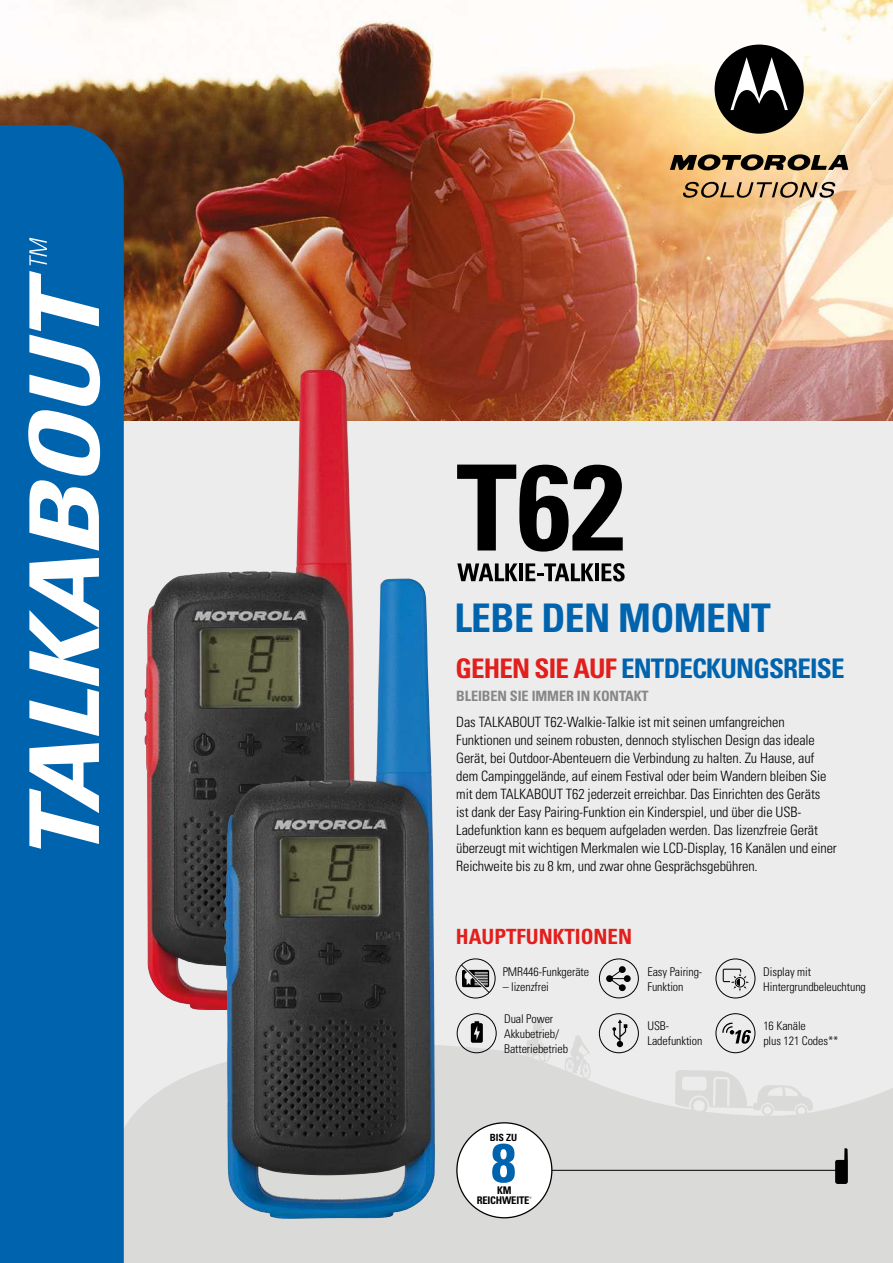
<style>
.page{position:relative;width:893px;height:1263px;background:#ececec}
.page>*{position:absolute;margin:0;border:0;box-sizing:border-box;transform-origin:0 0}
.t1{font:700 condensed 39.45px "Univers";letter-spacing:-.015em;color:#0063ae}
.t2{font:700 condensed 27px "Univers";letter-spacing:-.03em;color:#0063ae}
.t3{font:700 condensed 21px "Univers";color:#e11f1d}
.t4{font:300 condensed 14.25px/18px "Univers";letter-spacing:-.01em;color:#000}
.t5{font:700 condensed 14.25px "Univers";letter-spacing:-.01em;color:#878786}
.t6{font:300 condensed 12px/15px "Univers";letter-spacing:-.01em;color:#000}
.t7{font:700 condensed 10.5px/10.5px "Univers";letter-spacing:-.02em;color:#000;text-align:center}
.t8{font:700 condensed 9.9px "Univers";color:#000}
.s1{color:#e11f1d}
</style>
<div class="page">
<svg style="left:124px;top:1013px;width:769px;height:250px;fill:#dadad9"></svg>
<svg style="left:565px;top:1035px;width:26px;height:44px"></svg>
<svg style="left:525px;top:1016px;width:26px;height:46px"></svg>
<img style="left:0;top:0;width:893px;height:421px">
<div style="left:0;top:125px;width:124px;height:1138px;background:#0063ae"></div>
<svg style="left:29px;top:743px;width:70px;height:106px;background:#91bcdc"></svg>
<svg style="left:29px;top:558px;width:70px;height:178px;background:#87b5d9"></svg>
<svg style="left:28px;top:271px;width:72px;height:280px;background:#7cafd5"></svg>
<svg style="left:29px;top:238px;width:18px;height:27px"></svg>
<svg style="left:715px;top:45px;width:89px;height:89px;background:#525049"></svg>
<svg style="left:670px;top:154px;width:178px;height:17px;background:#756345"></svg>
<svg style="left:683px;top:182px;width:152px;height:16px;background:#ac8e66"></svg>
<svg style="left:835px;top:1148px;width:13px;height:36px"></svg>
<hr style="left:486px;top:1170px;width:352px;height:1px;background:#000">
<div style="left:457px;top:1123px;width:95px;height:95px;background:#fff;border-radius:50%"></div>
<div style="left:599px;top:958px;width:40px;height:40px;border:1px solid #000;border-radius:50%"></div>
<div style="left:619px;top:984px;width:7px;height:7px;background:#000;border-radius:50%"></div>
<svg style="left:608px;top:968px;width:22px;height:21px"></svg>
<div style="left:456px;top:958px;width:39px;height:40px;border:1px solid #000;border-radius:50%"></div>
<svg style="left:461px;top:964px;width:28px;height:29px"></svg>
<div style="left:715px;top:1013px;width:40px;height:40px;border:1px solid #000;border-radius:50%"></div>
<svg style="left:722px;top:1023px;width:29px;height:21px"></svg>
<svg style="left:457px;top:465px;width:166px;height:87px"></svg>
<svg style="left:457px;top:563px;width:60px;height:18px"></svg>
<hr style="left:519px;top:563px;width:4px;height:18px;background:#000">
<svg style="left:525px;top:563px;width:68px;height:18px"></svg>
<hr style="left:595px;top:563px;width:4px;height:18px;background:#000">
<svg style="left:602px;top:563px;width:23px;height:18px"></svg>
<svg style="left:492px;top:1143px;width:23px;height:40px"></svg>
<div style="left:716px;top:958px;width:39px;height:40px;border:1px solid #000;border-radius:50%"></div>
<svg style="left:722px;top:968px;width:27px;height:23px"></svg>
<div style="left:457px;top:1013px;width:40px;height:40px;border:1px solid #000;border-radius:50%"></div>
<svg style="left:471px;top:1022px;width:12px;height:21px"></svg>
<div style="left:599px;top:1013px;width:40px;height:40px;border:1px solid #000;border-radius:50%"></div>
<svg style="left:612px;top:1019px;width:15px;height:28px"></svg>
<img style="left:144px;top:369px;width:211px;height:641px">
<img style="left:224px;top:578px;width:211px;height:641px">
<h1 class="t1" style="left:454px;top:596px;width:318px">LEBE DEN MOMENT</h1>
<h2 class="t2" style="left:455px;top:654px;width:391px"><span class="s1">GEHEN SIE AUF</span> ENTDECKUNGSREISE</h2>
<p class="t5" style="left:456px;top:688px;width:194px">BLEIBEN SIE IMMER IN KONTAKT</p>
<p class="t4" style="left:456px;top:714px;width:382px">Das TALKABOUT T62-Walkie-Talkie ist mit seinen umfangreichen Funktionen und seinem robusten, dennoch stylischen Design das ideale Gerät, bei Outdoor-Abenteuern die Verbindung zu halten. Zu Hause, auf dem Campinggelände, auf einem Festival oder beim Wandern bleiben Sie mit dem TALKABOUT T62 jederzeit erreichbar. Das Einrichten des Geräts<br>ist dank der Easy Pairing-Funktion ein Kinderspiel, und über die USB-Ladefunktion kann es bequem aufgeladen werden. Das lizenzfreie Gerät überzeugt mit wichtigen Merkmalen wie LCD-Display, 16 Kanälen und einer Reichweite bis zu 8 km, und zwar ohne Gesprächsgebühren.</p>
<h3 class="t3" style="left:456px;top:925px;width:178px">HAUPTFUNKTIONEN</h3>
<p class="t6" style="left:647px;top:965px;width:56px">Easy Pairing-<br>Funktion</p>
<p class="t6" style="left:763px;top:965px;width:104px">Display mit<br>Hintergrundbeleuchtung</p>
<p class="t6" style="left:763px;top:1020px;width:77px">16 Kanäle<br>plus 121 Codes**</p>
<p class="t6" style="left:503px;top:965px;width:88px">PMR446-Funkgeräte</p>
<p class="t6" style="left:503px;top:980px;width:48px">– lizenzfrei</p>
<p class="t6" style="left:504px;top:1012px;width:65px">Dual Power<br>Akkubetrieb/<br>Batteriebetrieb</p>
<p class="t6" style="left:647px;top:1019px;width:56px">USB-<br>Ladefunktion</p>
<p class="t8" style="left:490px;top:1132px;width:29px">BIS ZU</p>
<p class="t7" style="left:477px;top:1184px;width:57px">KM<br>REICHWEITE<sup>*</sup></p>
</div>
